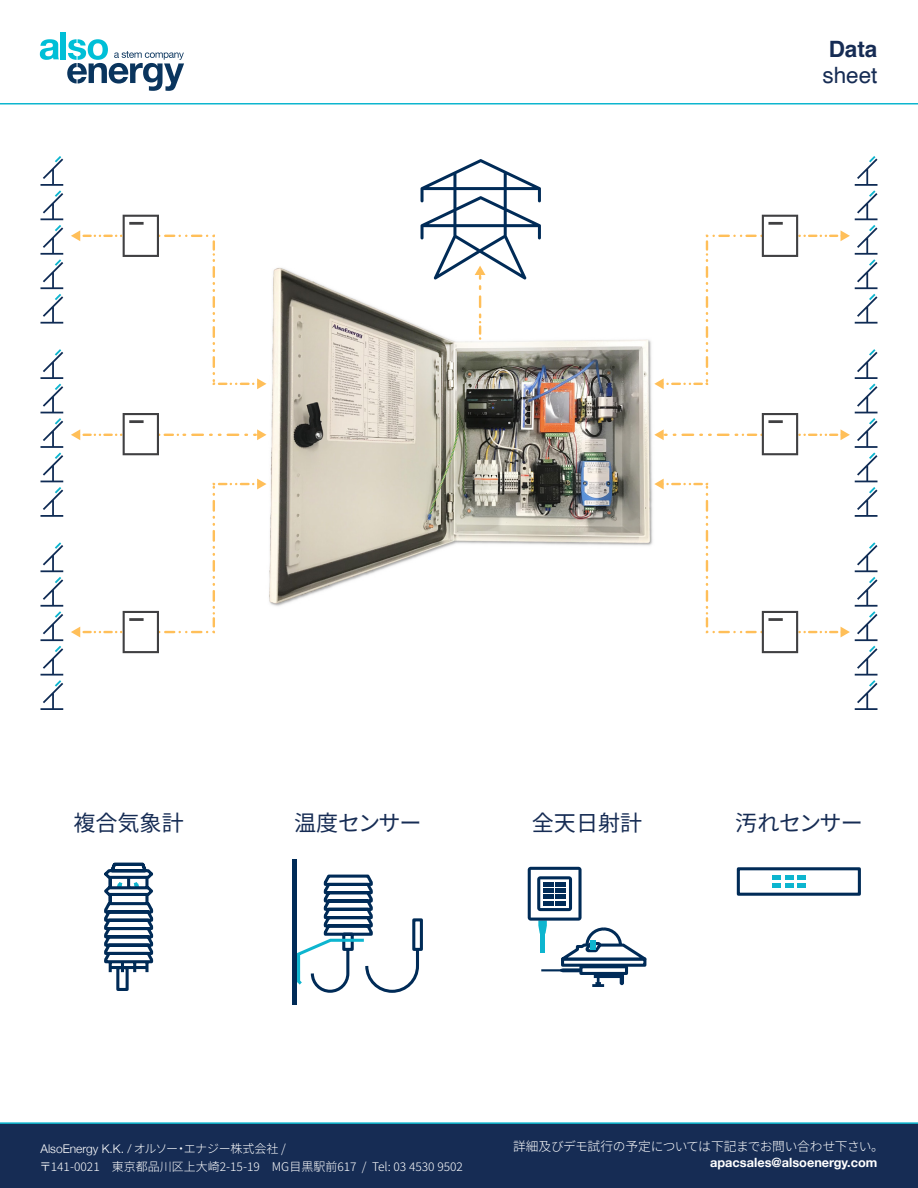
<style>
.page{position:relative;width:918px;height:1188px;background:#fff}
.page>*{position:absolute;margin:0;border:0;box-sizing:border-box;transform-origin:0 0}
.t1{font:22.5px "Helvetica";color:#162c54}
.t2{font:700 22.5px "Helvetica";color:#162c54}
.t3{font:22.05px "Noto Sans JP";color:#162c54}
.t4{font:300 12.75px "Noto Sans JP";letter-spacing:-.02em;color:#fff}
.t5{font:700 12.75px "Helvetica Neue";color:#fff}
.t6{font:300 12px "Noto Sans JP";color:#fff}
.t7{font:300 12px "Helvetica Neue";color:#fff}
.s1{font-family:"Noto Sans JP"}
</style>
<div class="page">
<div style="left:0;top:1122px;width:918px;height:66px;background:#162c54"></div>
<svg style="left:40px;top:39px;width:19px;height:21px"></svg>
<div style="left:61px;top:32px;width:5px;height:27px;background:#00bfd7"></div>
<svg style="left:67px;top:39px;width:117px;height:52px"></svg>
<hr style="left:0;top:103px;width:918px;height:1px;background:#0db6cf">
<svg style="left:528px;top:867px;width:119px;height:120px"></svg>
<hr style="left:293px;top:860px;width:4px;height:145px;background:#002b57">
<svg style="left:297px;top:874px;width:126px;height:119px"></svg>
<svg style="left:104px;top:862px;width:50px;height:129px"></svg>
<div style="left:737px;top:867px;width:124px;height:29px;border:3px solid #002b57"></div>
<div style="left:772px;top:875px;width:9px;height:5px;background:#0db5cf"></div>
<div style="left:772px;top:883px;width:9px;height:5px;background:#0db5cf"></div>
<div style="left:785px;top:875px;width:9px;height:5px;background:#0db5cf"></div>
<div style="left:785px;top:883px;width:9px;height:5px;background:#0db5cf"></div>
<div style="left:797px;top:875px;width:9px;height:5px;background:#0db5cf"></div>
<div style="left:797px;top:883px;width:9px;height:5px;background:#0db5cf"></div>
<img style="left:257px;top:267px;width:407px;height:339px">
<svg style="left:71px;top:215px;width:195px;height:174px"></svg>
<svg style="left:71px;top:479px;width:195px;height:174px"></svg>
<svg style="left:71px;top:413px;width:195px;height:42px"></svg>
<svg style="left:654px;top:234px;width:102px;height:155px"></svg>
<svg style="left:654px;top:479px;width:102px;height:155px"></svg>
<svg style="left:654px;top:429px;width:102px;height:11px"></svg>
<svg style="left:421px;top:159px;width:120px;height:180px"></svg>
<svg style="left:40px;top:156px;width:23px;height:168px"></svg>
<svg style="left:40px;top:349px;width:23px;height:168px"></svg>
<svg style="left:40px;top:542px;width:23px;height:168px"></svg>
<svg style="left:762px;top:156px;width:116px;height:168px"></svg>
<svg style="left:762px;top:349px;width:116px;height:168px"></svg>
<svg style="left:762px;top:542px;width:116px;height:168px"></svg>
<p class="t2" style="left:829px;top:36px;width:50px">Data</p>
<p class="t1" style="left:822px;top:58px;width:57px">sheet</p>
<p class="t3" style="left:73px;top:810px;width:112px">複合気象計</p>
<p class="t3" style="left:294px;top:810px;width:129px">温度センサー</p>
<p class="t3" style="left:532px;top:810px;width:112px">全天日射計</p>
<p class="t3" style="left:735px;top:810px;width:129px">汚れセンサー</p>
<p class="t7" style="left:40px;top:1139px;width:247px">AlsoEnergy K.K. / <span class="s1">オルソー・エナジー株式会社 /</span></p>
<p class="t6" style="left:40px;top:1160px;width:425px">〒141-0021　東京都品川区上大崎2-15-19　MG目黒駅前617 / Tel: 03 4530 9502</p>
<p class="t4" style="left:513px;top:1139px;width:372px">詳細及びデモ試行の予定については下記までお問い合わせ下さい。</p>
<p class="t5" style="left:710px;top:1152px;width:169px">apacsales@alsoenergy.com</p>
</div>
